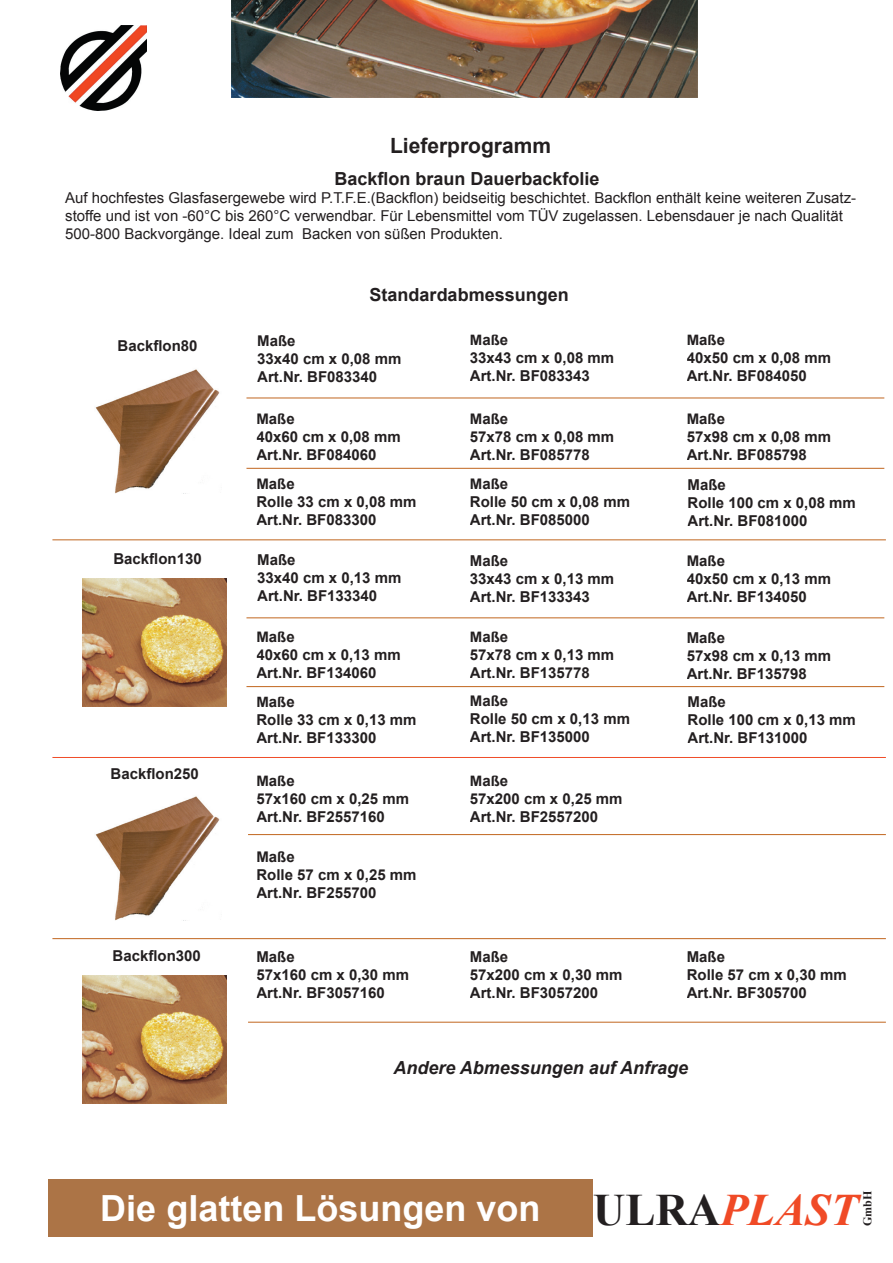
<style>
.page{position:relative;width:893px;height:1263px;background:#fff}
.page>*{position:absolute;margin:0;border:0;box-sizing:border-box;transform-origin:0 0}
.t1{font:italic 700 45px "Times New Roman";color:#f04a26}
.t2{font:700 36px "Arial";color:#fff}
.t3{font:700 21px "Arial";color:#231f20}
.t4{font:700 18px "Arial";color:#231f20}
.t5{font:italic 700 18px "Arial";color:#231f20}
.t6{font:700 15px/18px "Arial";color:#231f20}
.t7{font:15px/18px "Arial";color:#231f20}
.t8{font:700 12px "Times New Roman";color:#231f20}
.s1{font-style:normal;color:#231f20}
</style>
<div class="page">
<hr style="left:246px;top:398px;width:638px;height:1px;background:#c1661f">
<hr style="left:52px;top:540px;width:834px;height:1px;background:#c1661f">
<div style="left:48px;top:1179px;width:544px;height:58px;background:#ac7446"></div>
<hr style="left:246px;top:468px;width:638px;height:1px;background:#c1661f">
<hr style="left:246px;top:618px;width:638px;height:1px;background:#c1661f">
<hr style="left:52px;top:757px;width:834px;height:1px;background:#f04c28">
<hr style="left:246px;top:686px;width:638px;height:1px;background:#c1661f">
<hr style="left:248px;top:834px;width:638px;height:1px;background:#c1661f">
<hr style="left:248px;top:1022px;width:638px;height:1px;background:#c1661f">
<img style="left:82px;top:578px;width:144px;height:128px">
<img style="left:95px;top:369px;width:125px;height:124px">
<img style="left:95px;top:796px;width:125px;height:124px">
<img style="left:82px;top:976px;width:144px;height:127px">
<img style="left:231px;top:0;width:467px;height:98px">
<hr style="left:52px;top:938px;width:834px;height:1px;background:#c1661f">
<img style="left:61px;top:25px;width:85px;height:85px">
<h3 class="t3" style="left:390px;top:132px;width:163px">Lieferprogramm</h3>
<p class="t4" style="left:334px;top:167px;width:267px">Backflon braun Dauerbackfolie</p>
<p class="t7" style="left:65px;top:189px;width:792px">Auf hochfestes Glasfasergewebe wird P.T.F.E.(Backflon) beidseitig beschichtet. Backflon enthält keine weiteren Zusatz&shy;stoffe und ist von -60°C bis 260°C verwendbar. Für Lebensmittel vom TÜV zugelassen. Lebensdauer je nach Qualität<br>500-800 Backvorgänge. Ideal zum Backen von süßen Produkten.</p>
<p class="t6" style="left:118px;top:337px;width:82px">Backflon80</p>
<p class="t6" style="left:113px;top:550px;width:90px">Backflon130</p>
<p class="t6" style="left:111px;top:765px;width:90px">Backflon250</p>
<p class="t4" style="left:370px;top:282px;width:201px">Standardabmessungen</p>
<p class="t6" style="left:257px;top:332px;width:146px">Maße<br>33x40 cm x 0,08 mm<br>Art.Nr. BF083340</p>
<p class="t6" style="left:687px;top:332px;width:146px">Maße<br>40x50 cm x 0,08 mm<br>Art.Nr. BF084050</p>
<p class="t6" style="left:470px;top:332px;width:146px">Maße<br>33x43 cm x 0,08 mm<br>Art.Nr. BF083343</p>
<p class="t6" style="left:256px;top:410px;width:146px">Maße<br>40x60 cm x 0,08 mm<br>Art.Nr. BF084060</p>
<p class="t6" style="left:470px;top:410px;width:146px">Maße<br>57x78 cm x 0,08 mm<br>Art.Nr. BF085778</p>
<p class="t6" style="left:687px;top:410px;width:146px">Maße<br>57x98 cm x 0,08 mm<br>Art.Nr. BF085798</p>
<p class="t6" style="left:256px;top:475px;width:162px">Maße<br>Rolle 33 cm x 0,08 mm<br>Art.Nr. BF083300</p>
<p class="t6" style="left:470px;top:475px;width:162px">Maße<br>Rolle 50 cm x 0,08 mm<br>Art.Nr. BF085000</p>
<p class="t6" style="left:257px;top:551px;width:146px">Maße<br>33x40 cm x 0,13 mm<br>Art.Nr. BF133340</p>
<p class="t6" style="left:687px;top:552px;width:146px">Maße<br>40x50 cm x 0,13 mm<br>Art.Nr. BF134050</p>
<p class="t6" style="left:687px;top:476px;width:170px">Maße<br>Rolle 100 cm x 0,08 mm<br>Art.Nr. BF081000</p>
<p class="t6" style="left:470px;top:552px;width:146px">Maße<br>33x43 cm x 0,13 mm<br>Art.Nr. BF133343</p>
<p class="t6" style="left:256px;top:628px;width:146px">Maße<br>40x60 cm x 0,13 mm<br>Art.Nr. BF134060</p>
<p class="t6" style="left:687px;top:629px;width:146px">Maße<br>57x98 cm x 0,13 mm<br>Art.Nr. BF135798</p>
<p class="t6" style="left:470px;top:628px;width:146px">Maße<br>57x78 cm x 0,13 mm<br>Art.Nr. BF135778</p>
<p class="t6" style="left:256px;top:694px;width:162px">Maße<br>Rolle 33 cm x 0,13 mm<br>Art.Nr. BF133300</p>
<p class="t6" style="left:470px;top:692px;width:162px">Maße<br>Rolle 50 cm x 0,13 mm<br>Art.Nr. BF135000</p>
<p class="t6" style="left:470px;top:772px;width:154px">Maße<br>57x200 cm x 0,25 mm<br>Art.Nr. BF2557200</p>
<p class="t6" style="left:256px;top:772px;width:154px">Maße<br>57x160 cm x 0,25 mm<br>Art.Nr. BF2557160</p>
<p class="t6" style="left:256px;top:848px;width:162px">Maße<br>Rolle 57 cm x 0,25 mm<br>Art.Nr. BF255700</p>
<p class="t6" style="left:687px;top:693px;width:170px">Maße<br>Rolle 100 cm x 0,13 mm<br>Art.Nr. BF131000</p>
<p class="t6" style="left:113px;top:947px;width:90px">Backflon300</p>
<p class="t6" style="left:470px;top:948px;width:154px">Maße<br>57x200 cm x 0,30 mm<br>Art.Nr. BF3057200</p>
<p class="t6" style="left:256px;top:948px;width:154px">Maße<br>57x160 cm x 0,30 mm<br>Art.Nr. BF3057160</p>
<p class="t6" style="left:687px;top:948px;width:162px">Maße<br>Rolle 57 cm x 0,30 mm<br>Art.Nr. BF305700</p>
<p class="t5" style="left:393px;top:1056px;width:296px">Andere Abmessungen auf Anfrage</p>
<h2 class="t2" style="left:100px;top:1185px;width:442px">Die glatten Lösungen von</h2>
<h1 class="t1" style="left:593px;top:1178px;width:267px"><span class="s1">ULRA</span>PLAST</h1>
<p class="t8" style="left:859px;top:1226px;width:37px;rotate:-90deg">GmbH</p>
</div>
